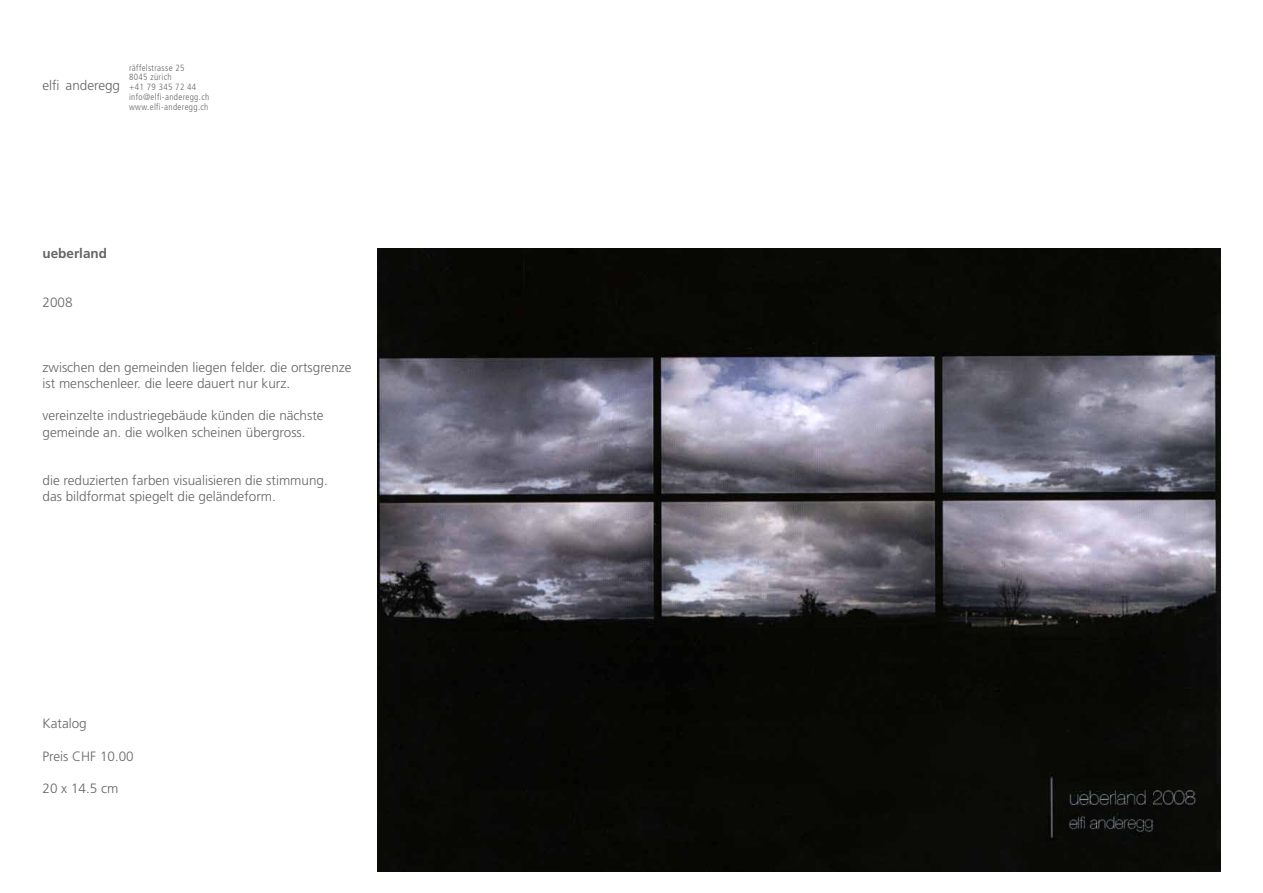
<style>
.page{position:relative;width:1263px;height:893px;background:#fff}
.page>*{position:absolute;margin:0;border:0;box-sizing:border-box;transform-origin:0 0}
.t1{font:300 13.5px/16.2px "Frutiger LT";color:#646567}
.t2{font:700 13.5px "Frutiger LT";color:#646567}
.t3{font:300 condensed 9px/9.9px "Frutiger LT";letter-spacing:.04em;color:#646567}
</style>
<div class="page">
<img style="left:377px;top:248px;width:843px;height:624px">
<p class="t1" style="left:43px;top:78px;width:79px">elfi anderegg</p>
<p class="t3" style="left:129px;top:63px;width:82px">räffelstrasse 25<br>8045 zürich<br>+41 79 345 72 44 info@elfi-anderegg.ch www.elfi-anderegg.ch</p>
<p class="t2" style="left:43px;top:246px;width:66px">ueberland</p>
<p class="t1" style="left:43px;top:294px;width:32px">2008</p>
<p class="t1" style="left:43px;top:359px;width:311px">zwischen den gemeinden liegen felder. die ortsgrenze ist menschenleer. die leere dauert nur kurz.</p>
<p class="t1" style="left:43px;top:408px;width:283px">vereinzelte industriegebäude künden die nächste gemeinde an. die wolken scheinen übergross.</p>
<p class="t1" style="left:43px;top:473px;width:287px">die reduzierten farben visualisieren die stimmung. das bildformat spiegelt die geländeform.</p>
<p class="t1" style="left:43px;top:716px;width:46px">Katalog</p>
<p class="t1" style="left:43px;top:748px;width:93px">Preis CHF 10.00</p>
<p class="t1" style="left:43px;top:780px;width:77px">20 x 14.5 cm</p>
</div>
